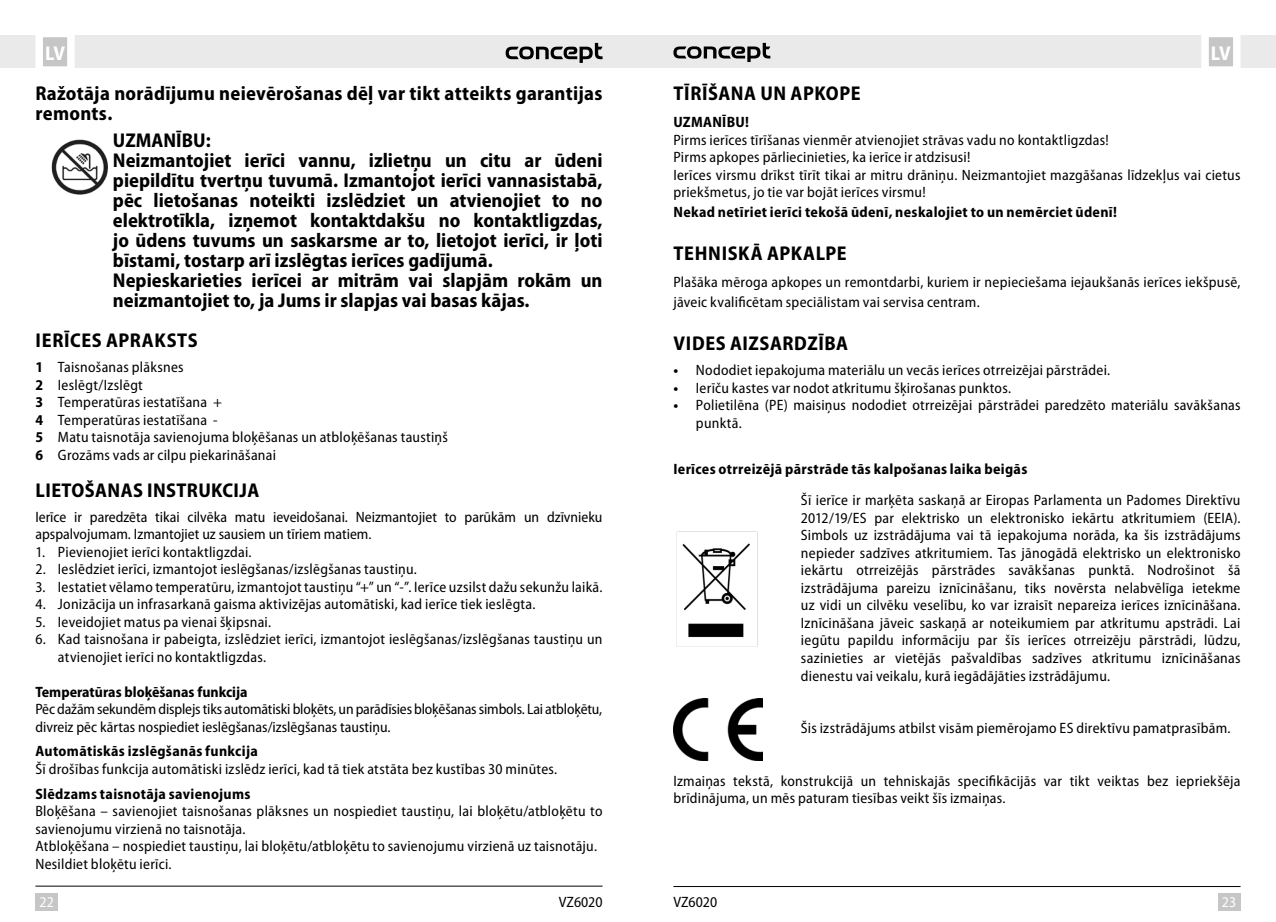
<style>
.page{position:relative;width:1276px;height:922px;background:#fff}
.page>*{position:absolute;margin:0;border:0;box-sizing:border-box;transform-origin:0 0}
.Nadpis_moje_CZ{font:700 semi-condensed 20px/20px "Myriad Pro";color:#000;text-align:justify}
.Odrážky-moje_norm{font:700 semi-condensed 20px/20px "Myriad Pro";letter-spacing:.015em;color:#000}
.Nadpis_odsazení_1_mm{font:700 semi-condensed 20px "Myriad Pro";letter-spacing:.03em;color:#000}
.Nadpis_moje_CZ-2{font:700 semi-condensed 20px "Myriad Pro";letter-spacing:.02em;color:#000}
.t1{font:700 semi-condensed 20px "Myriad Pro";color:#fff}
.Text{font:semi-condensed 15px/17.5px "Myriad Pro";letter-spacing:.015em;color:#000}
.Odrážky-moje_norm-2{font:semi-condensed 15px/17.5px "Myriad Pro";letter-spacing:.015em;color:#000}
.text{font:semi-condensed 15px/17.5px "Myriad Pro";letter-spacing:-.01em;color:#000}
.Odrážky-moje_norm-3{font:700 semi-condensed 15px "Myriad Pro";letter-spacing:.025em;color:#000}
.Nadpis_moje_CZ-3{font:semi-condensed 15px/17.5px "Myriad Pro";color:#000}
.Text-2{font:700 semi-condensed 15px "Myriad Pro";letter-spacing:.025em;color:#000}
.text-2{font:700 semi-condensed 15px "Myriad Pro";color:#000}
.t2{font:semi-condensed 15px "Myriad Pro";color:#fff}
.s1{font-weight:700}
</style>
<div class="page">
<div style="left:638px;top:35px;width:638px;height:33px;background:#eaeaea"></div>
<div style="left:0;top:35px;width:638px;height:33px;background:#eaeaea"></div>
<div style="left:35px;top:892px;width:23px;height:18px;background:#c6c6c6"></div>
<div style="left:1217px;top:892px;width:23px;height:18px;background:#c6c6c6"></div>
<svg style="left:1201px;top:35px;width:40px;height:33px"></svg>
<svg style="left:35px;top:35px;width:40px;height:33px"></svg>
<hr style="left:673px;top:885px;width:567px;height:1px;background:#000">
<hr style="left:35px;top:885px;width:567px;height:1px;background:#000">
<svg style="left:673px;top:43px;width:97px;height:19px"></svg>
<svg style="left:505px;top:43px;width:97px;height:20px"></svg>
<img style="left:51px;top:139px;width:56px;height:56px">
<img style="left:676px;top:531px;width:82px;height:115px">
<img style="left:673px;top:698px;width:89px;height:62px">
<h1 class="t1" style="left:45px;top:42px;width:21px">LV</h1>
<h1 class="t1" style="left:1211px;top:42px;width:21px">LV</h1>
<p class="Odrážky-moje_norm" style="left:35px;top:84px;width:568px">Ražotāja norādījumu neievērošanas dēļ var tikt atteikts garantijas remonts.</p>
<p class="Nadpis_moje_CZ" style="left:113px;top:131px;width:99px">UZMANĪBU:</p>
<p class="Nadpis_moje_CZ" style="left:113px;top:151px;width:491px">Neizmantojiet ierīci vannu, izlietņu un citu ar ūdeni piepildītu tvertņu tuvumā. Izmantojot ierīci vannasistabā, pēc lietošanas noteikti izslēdziet un atvienojiet to no elektrotīkla, izņemot kontaktdakšu no kontaktligzdas, jo ūdens tuvums un saskarsme ar to, lietojot ierīci, ir ļoti bīstami, tostarp arī izslēgtas ierīces gadījumā.</p>
<p class="Nadpis_moje_CZ" style="left:113px;top:271px;width:491px">Nepieskarieties ierīcei ar mitrām vai slapjām rokām un neizmantojiet to, ja Jums ir slapjas vai basas kājas.</p>
<p class="Nadpis_odsazení_1_mm" style="left:36px;top:329px;width:164px">IERĪCES APRAKSTS</p>
<p class="Text" style="left:35px;top:358px;width:150px"><span class="s1">1</span> Taisnošanas plāksnes</p>
<p class="Text" style="left:35px;top:376px;width:109px"><span class="s1">2</span> Ieslēgt/Izslēgt</p>
<p class="Text" style="left:35px;top:393px;width:188px"><span class="s1">3</span> Temperatūras iestatīšana +</p>
<p class="Text" style="left:35px;top:411px;width:184px"><span class="s1">4</span> Temperatūras iestatīšana -</p>
<p class="Text" style="left:35px;top:428px;width:414px"><span class="s1">5</span> Matu taisnotāja savienojuma bloķēšanas un atbloķēšanas taustiņš</p>
<p class="Text" style="left:35px;top:446px;width:242px"><span class="s1">6</span> Grozāms vads ar cilpu piekarināšanai</p>
<p class="Nadpis_moje_CZ-2" style="left:36px;top:479px;width:225px">LIETOŠANAS INSTRUKCIJA</p>
<p class="Nadpis_moje_CZ-3" style="left:35px;top:508px;width:568px">Ierīce ir paredzēta tikai cilvēka matu ieveidošanai. Neizmantojiet to parūkām un dzīvnieku apspalvojumam. Izmantojiet uz sausiem un tīriem matiem.</p>
<p class="Text" style="left:35px;top:543px;width:218px">1. Pievienojiet ierīci kontaktligzdai.</p>
<p class="Text" style="left:35px;top:560px;width:383px">2. Ieslēdziet ierīci, izmantojot ieslēgšanas/izslēgšanas taustiņu.</p>
<p class="Text" style="left:35px;top:578px;width:568px">3. Iestatiet vēlamo temperatūru, izmantojot taustiņu “+” un “-”. Ierīce uzsilst dažu sekunžu laikā.</p>
<p class="Text" style="left:35px;top:595px;width:502px">4. Jonizācija un infrasarkanā gaisma aktivizējas automātiski, kad ierīce tiek ieslēgta.</p>
<p class="Text" style="left:35px;top:613px;width:237px">5. Ieveidojiet matus pa vienai šķipsnai.</p>
<p class="Text" style="left:58px;top:630px;width:546px;text-indent:-23px">6. Kad taisnošana ir pabeigta, izslēdziet ierīci, izmantojot ieslēgšanas/izslēgšanas taustiņu un atvienojiet ierīci no kontaktligzdas.</p>
<p class="text-2" style="left:35px;top:683px;width:214px">Temperatūras bloķēšanas funkcija</p>
<p class="text" style="left:35px;top:700px;width:568px">Pēc dažām sekundēm displejs tiks automātiski bloķēts, un parādīsies bloķēšanas simbols. Lai atbloķētu, divreiz pēc kārtas nospiediet ieslēgšanas/izslēgšanas taustiņu.</p>
<p class="Odrážky-moje_norm-3" style="left:35px;top:742px;width:224px">Automātiskās izslēgšanās funkcija</p>
<p class="Odrážky-moje_norm-2" style="left:35px;top:760px;width:523px">Šī drošības funkcija automātiski izslēdz ierīci, kad tā tiek atstāta bez kustības 30 minūtes.</p>
<p class="Odrážky-moje_norm-3" style="left:35px;top:785px;width:217px">Slēdzams taisnotāja savienojums</p>
<p class="Odrážky-moje_norm-2" style="left:35px;top:802px;width:568px">Bloķēšana – savienojiet taisnošanas plāksnes un nospiediet taustiņu, lai bloķētu/atbloķētu to savienojumu virzienā no taisnotāja.</p>
<p class="Odrážky-moje_norm-2" style="left:35px;top:837px;width:563px">Atbloķēšana – nospiediet taustiņu, lai bloķētu/atbloķētu to savienojumu virzienā uz taisnotāju.</p>
<p class="Odrážky-moje_norm-2" style="left:35px;top:855px;width:138px">Nesildiet bloķētu ierīci.</p>
<p class="Odrážky-moje_norm" style="left:673px;top:84px;width:189px">TĪRĪŠANA UN APKOPE</p>
<p class="Odrážky-moje_norm-3" style="left:673px;top:114px;width:77px">UZMANĪBU!</p>
<p class="Odrážky-moje_norm-2" style="left:673px;top:131px;width:437px">Pirms ierīces tīrīšanas vienmēr atvienojiet strāvas vadu no kontaktligzdas!</p>
<p class="Odrážky-moje_norm-2" style="left:673px;top:149px;width:298px">Pirms apkopes pārliecinieties, ka ierīce ir atdzisusi!</p>
<p class="Odrážky-moje_norm-2" style="left:673px;top:166px;width:568px">Ierīces virsmu drīkst tīrīt tikai ar mitru drāniņu. Neizmantojiet mazgāšanas līdzekļus vai cietus priekšmetus, jo tie var bojāt ierīces virsmu!</p>
<p class="Odrážky-moje_norm-3" style="left:673px;top:204px;width:445px">Nekad netīriet ierīci tekošā ūdenī, neskalojiet to un nemērciet ūdenī!</p>
<p class="Nadpis_odsazení_1_mm" style="left:673px;top:242px;width:175px">TEHNISKĀ APKALPE</p>
<p class="Text" style="left:673px;top:273px;width:568px;line-height:20px">Plašāka mēroga apkopes un remontdarbi, kuriem ir nepieciešama iejaukšanās ierīces iekšpusē, jāveic kvalificētam speciālistam vai servisa centram.</p>
<p class="Nadpis_odsazení_1_mm" style="left:673px;top:332px;width:176px">VIDES AIZSARDZĪBA</p>
<p class="Text" style="left:673px;top:361px;width:438px"><span class="s1">•</span> Nododiet iepakojuma materiālu un vecās ierīces otrreizējai pārstrādei.</p>
<p class="Text" style="left:673px;top:379px;width:339px"><span class="s1">•</span> Ierīču kastes var nodot atkritumu šķirošanas punktos.</p>
<p class="Text" style="left:696px;top:396px;width:546px;text-indent:-22px"><span class="s1">•</span> Polietilēna (PE) maisiņus nododiet otrreizējai pārstrādei paredzēto materiālu savākšanas punktā.</p>
<p class="Text-2" style="left:673px;top:460px;width:355px">Ierīces otrreizējā pārstrāde tās kalpošanas laika beigās</p>
<p class="Text" style="left:801px;top:492px;width:441px;text-align:justify">Šī ierīce ir marķēta saskaņā ar Eiropas Parlamenta un Padomes Direktīvu 2012/19/ES par elektrisko un elektronisko iekārtu atkritumiem (EEIA).<br>Simbols uz izstrādājuma vai tā iepakojuma norāda, ka šis izstrādājums nepieder sadzīves atkritumiem. Tas jānogādā elektrisko un elektronisko iekārtu otrreizējās pārstrādes savākšanas punktā. Nodrošinot šā izstrādājuma pareizu iznīcināšanu, tiks novērsta nelabvēlīga ietekme uz vidi un cilvēku veselību, ko var izraisīt nepareiza ierīces iznīcināšana.<br>Iznīcināšana jāveic saskaņā ar noteikumiem par atkritumu apstrādi. Lai iegūtu papildu informāciju par šīs ierīces otrreizēju pārstrādi, lūdzu, sazinieties ar vietējās pašvaldības sadzīves atkritumu iznīcināšanas dienestu vai veikalu, kurā iegādājāties izstrādājumu.</p>
<p class="Text" style="left:801px;top:719px;width:431px">Šis izstrādājums atbilst visām piemērojamo ES direktīvu pamatprasībām.</p>
<p class="Text" style="left:673px;top:772px;width:568px">Izmaiņas tekstā, konstrukcijā un tehniskajās specifi kācijās var tikt veiktas bez iepriekšēja brīdinājuma, un mēs paturam tiesības veikt šīs izmaiņas.</p>
<p class="t2" style="left:40px;top:893px;width:16px">22</p>
<p class="Text" style="left:559px;top:893px;width:45px">VZ6020</p>
<p class="Text" style="left:673px;top:893px;width:45px">VZ6020</p>
<p class="t2" style="left:1222px;top:893px;width:16px">23</p>
</div>
